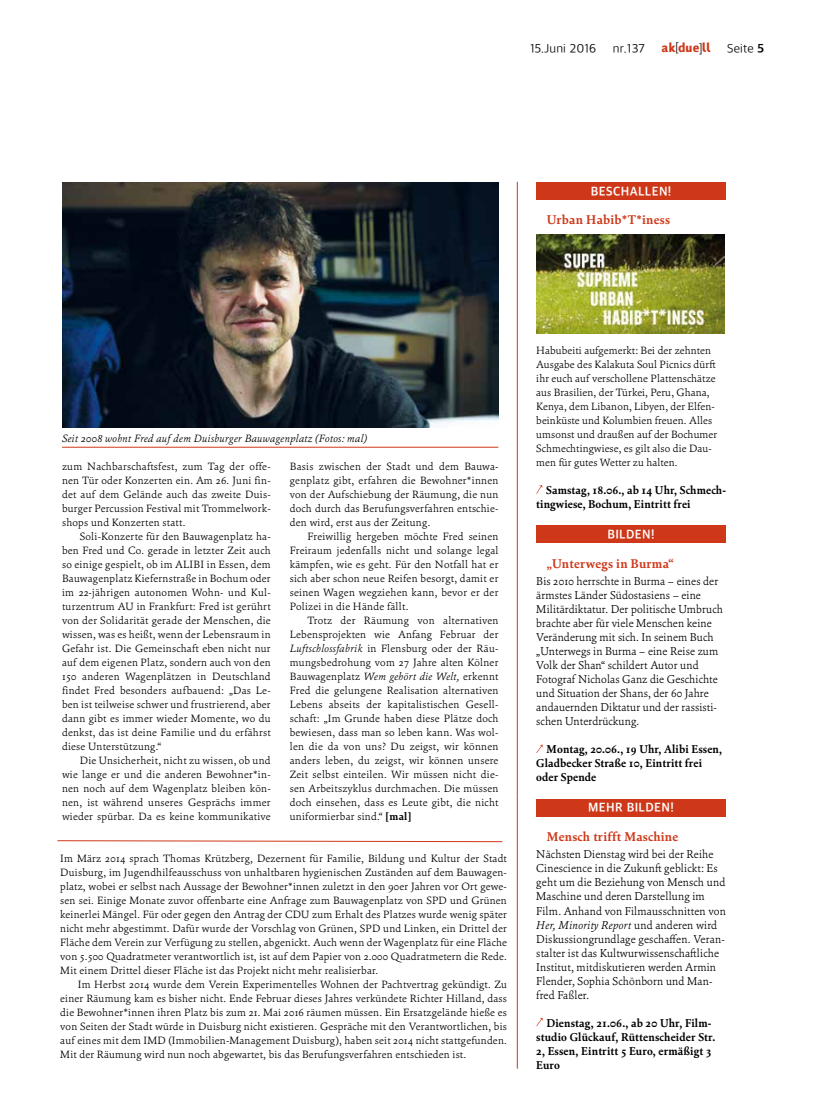
<style>
.page{position:relative;width:826px;height:1110px;background:#fff}
.page>*{position:absolute;margin:0;border:0;box-sizing:border-box;transform-origin:0 0}
.t1{font:700 12.75px "Cala";letter-spacing:.02em;color:#ce3819}
.t2{font:700 12.75px "Akduell Apple SD Gothic Neo";letter-spacing:.03em;color:#fff;scale:.96 1}
.t3{font:300 12.5px "Akduell Apple SD Gothic Neo";letter-spacing:.01em;color:#000}
.t4{font:12.5px "Akduell 03";letter-spacing:.02em;color:#ce3819}
.t5{font:300 11.38px/14px "Cala";letter-spacing:.01em;color:#000;scale:.96 1}
.t6{font:700 11.38px/14px "Cala";letter-spacing:.01em;color:#000;scale:.96 1}
.t7{font:300 10.62px/14px "Cala";letter-spacing:.02em;color:#000;text-align:justify}
.t8{font:italic 300 10.62px "Cala";letter-spacing:.02em;color:#000}
.s1{color:#000}
.s2{font-weight:700}
.s3{font-style:italic}
</style>
<div class="page">
<hr style="left:62px;top:447px;width:436px;height:1px;background:#ce3819">
<img style="left:62px;top:182px;width:436px;height:245px">
<hr style="left:517px;top:182px;width:1px;height:340px;background:#ce3819">
<hr style="left:517px;top:522px;width:1px;height:273px;background:#ce3819">
<hr style="left:517px;top:795px;width:1px;height:273px;background:#ce3819">
<div style="left:536px;top:182px;width:190px;height:18px;background:#ce3819"></div>
<img style="left:536px;top:235px;width:188px;height:99px">
<svg style="left:536px;top:485px;width:7px;height:9px"></svg>
<div style="left:536px;top:525px;width:189px;height:18px;background:#ce3819"></div>
<svg style="left:537px;top:744px;width:6px;height:8px"></svg>
<div style="left:536px;top:798px;width:189px;height:18px;background:#ce3819"></div>
<svg style="left:537px;top:1017px;width:6px;height:8px"></svg>
<svg style="left:57px;top:840px;width:446px;height:2px"></svg>
<p class="t3" style="left:530px;top:40px;width:67px">15.Juni 2016</p>
<p class="t3" style="left:613px;top:40px;width:33px">nr.137</p>
<p class="t4" style="left:661px;top:42px;width:51px">ak<span class="s1">[</span>due<span class="s1">]</span>ll</p>
<p class="t3" style="left:727px;top:40px;width:38px">Seite <span class="s2">5</span></p>
<p class="t2" style="left:591px;top:182px;width:85px">BESCHALLEN!</p>
<p class="t1" style="left:546px;top:212px;width:125px">Urban Habib*T*iness</p>
<p class="t8" style="left:62px;top:431px;width:307px">Seit 2008 wohnt Fred auf dem Duisburger Bauwagenplatz (Fotos: mal)</p>
<p class="t7" style="left:62px;top:459px;width:210px">zum Nachbarschaftsfest, zum Tag der offe&shy;nen Tür oder Konzerten ein. Am 26. Juni fin&shy;det auf dem Gelände auch das zweite Duis&shy;burger Percussion Festival mit Trommelwork&shy;shops und Konzerten statt.</p>
<p class="t7" style="left:62px;top:529px;width:210px;text-indent:18px">Soli-Konzerte für den Bauwagenplatz ha&shy;ben Fred und Co. gerade in letzter Zeit auch so einige gespielt, ob im ALIBI in Essen, dem Bauwagenplatz Kiefernstraße in Bochum oder im 33-jährigen autonomen Wohn- und Kul&shy;turzentrum AU in Frankfurt: Fred ist gerührt von der Solidarität gerade der Menschen, die wissen, was es heißt, wenn der Lebensraum in Gefahr ist. Die Gemeinschaft eben nicht nur auf dem eigenen Platz, sondern auch von den 150 anderen Wagenplätzen in Deutschland findet Fred besonders aufbauend: „Das Le&shy;ben ist teilweise schwer und frustrierend, aber dann gibt es immer wieder Momente, wo du denkst, das ist deine Familie und du erfährst diese Unterstützung.“</p>
<p class="t7" style="left:62px;top:753px;width:210px;text-indent:18px">Die Unsicherheit, nicht zu wissen, ob und wie lange er und die anderen Bewohner*in&shy;nen noch auf dem Wagenplatz bleiben kön&shy;nen, ist während unseres Gesprächs immer wieder spürbar. Da es keine kommunikative</p>
<p class="t7" style="left:290px;top:459px;width:210px">Basis zwischen der Stadt und dem Bauwa&shy;genplatz gibt, erfahren die Bewohner*innen von der Aufschiebung der Räumung, die nun doch durch das Berufungsverfahren entschie&shy;den wird, erst aus der Zeitung.</p>
<p class="t7" style="left:290px;top:529px;width:210px;text-indent:18px">Freiwillig hergeben möchte Fred seinen Freiraum jedenfalls nicht und solange legal kämpfen, wie es geht. Für den Notfall hat er sich aber schon neue Reifen besorgt, damit er seinen Wagen wegziehen kann, bevor er der Polizei in die Hände fällt.</p>
<p class="t7" style="left:290px;top:613px;width:210px;text-indent:18px">Trotz der Räumung von alternativen Lebensprojekten wie Anfang Februar der <span class="s3">Luftschlossfabrik</span> in Flensburg oder der Räu&shy;mungsbedrohung vom 27 Jahre alten Kölner Bauwagenplatz <span class="s3">Wem gehört die Welt,</span> erkennt Fred die gelungene Realisation alternativen Lebens abseits der kapitalistischen Gesell&shy;schaft: „Im Grunde haben diese Plätze doch bewiesen, dass man so leben kann. Was wol&shy;len die da von uns? Du zeigst, wir können anders leben, du zeigst, wir können unsere Zeit selbst einteilen. Wir müssen nicht die&shy;sen Arbeitszyklus durchmachen. Die müssen doch einsehen, dass es Leute gibt, die nicht uniformierbar sind.“ <span class="s2">[mal]</span></p>
<p class="t7" style="left:60px;top:851px;width:448px">Im März 2014 sprach Thomas Krützberg, Dezernent für Familie, Bildung und Kultur der Stadt Duisburg, im Jugendhilfeausschuss von unhaltbaren hygienischen Zuständen auf dem Bauwagen&shy;platz, wobei er selbst nach Aussage der Bewohner*innen zuletzt in den 90er Jahren vor Ort gewe&shy;sen sei. Einige Monate zuvor offenbarte eine Anfrage zum Bauwagenplatz von SPD und Grünen keinerlei Mängel. Für oder gegen den Antrag der CDU zum Erhalt des Platzes wurde wenig später nicht mehr abgestimmt. Dafür wurde der Vorschlag von Grünen, SPD und Linken, ein Drittel der Fläche dem Verein zur Verfügung zu stellen, abgenickt. Auch wenn der Wagenplatz für eine Fläche von 5.500 Quadratmeter verantwortlich ist, ist auf dem Papier von 3.000 Quadratmetern die Rede.<br>Mit einem Drittel dieser Fläche ist das Projekt nicht mehr realisierbar.</p>
<p class="t7" style="left:60px;top:977px;width:448px;text-indent:18px">Im Herbst 2014 wurde dem Verein Experimentelles Wohnen der Pachtvertrag gekündigt. Zu einer Räumung kam es bisher nicht. Ende Februar dieses Jahres verkündete Richter Hilland, dass die Bewohner*innen ihren Platz bis zum 31. Mai 2016 räumen müssen. Ein Ersatzgelände hieße es von Seiten der Stadt würde in Duisburg nicht existieren. Gespräche mit den Verantwortlichen, bis auf eines mit dem IMD (Immobilien-Management Duisburg), haben seit 2014 nicht stattgefunden.<br>Mit der Räumung wird nun noch abgewartet, bis das Berufungsverfahren entschieden ist.</p>
<p class="t7" style="left:536px;top:343px;width:182px;text-align:left">Habubeiti aufgemerkt: Bei der zehnten Ausgabe des Kalakuta Soul Picnics dürft ihr euch auf verschollene Plattenschätze aus Brasilien, der Türkei, Peru, Ghana, Kenya, dem Libanon, Libyen, der Elfen&shy;beinküste und Kolumbien freuen. Alles umsonst und draußen auf der Bochumer Schmechtingwiese, es gilt also die Dau&shy;men für gutes Wetter zu halten.</p>
<p class="t6" style="left:536px;top:483px;width:199px;text-indent:10px">Samstag, 18.06., ab 14 Uhr, Schmech&shy;tingwiese, Bochum, Eintritt frei</p>
<p class="t2" style="left:607px;top:525px;width:51px">BILDEN!</p>
<p class="t1" style="left:546px;top:555px;width:128px">„Unterwegs in Burma“</p>
<p class="t5" style="left:536px;top:574px;width:196px">Bis 2010 herrschte in Burma – eines der ärmstes Länder Südostasiens – eine Militärdiktatur. Der politische Umbruch brachte aber für viele Menschen keine Veränderung mit sich. In seinem Buch „Unterwegs in Burma – eine Reise zum Volk der Shan“ schildert Autor und Fotograf Nicholas Ganz die Geschichte und Situation der Shans, der 60 Jahre andauernden Diktatur und der rassisti&shy;schen Unterdrückung.</p>
<p class="t6" style="left:536px;top:742px;width:195px;text-indent:10px">Montag, 20.06., 19 Uhr, Alibi Essen,<br>Gladbecker Straße 10, Eintritt frei oder Spende</p>
<p class="t2" style="left:588px;top:798px;width:91px">MEHR BILDEN!</p>
<p class="t1" style="left:546px;top:828px;width:133px">Mensch trifft Maschine</p>
<p class="t5" style="left:536px;top:847px;width:199px">Nächsten Dienstag wird bei der Reihe Cinescience in die Zukunft geblickt: Es geht um die Beziehung von Mensch und Maschine und deren Darstellung im Film. Anhand von Filmausschnitten von <span class="s3">Her, Minority Report</span> und anderen wird Diskussiongrundlage geschaffen. Veran&shy;stalter ist das Kultwurwissenschaftliche Institut, mitdiskutieren werden Armin Flender, Sophia Schönborn und Man&shy;fred Faßler.</p>
<p class="t6" style="left:536px;top:1015px;width:188px;text-indent:10px">Dienstag, 21.06., ab 20 Uhr, Film&shy;studio Glückauf, Rüttenscheider Str.<br>2, Essen, Eintritt 5 Euro, ermäßigt 3<br>Euro</p>
</div>
